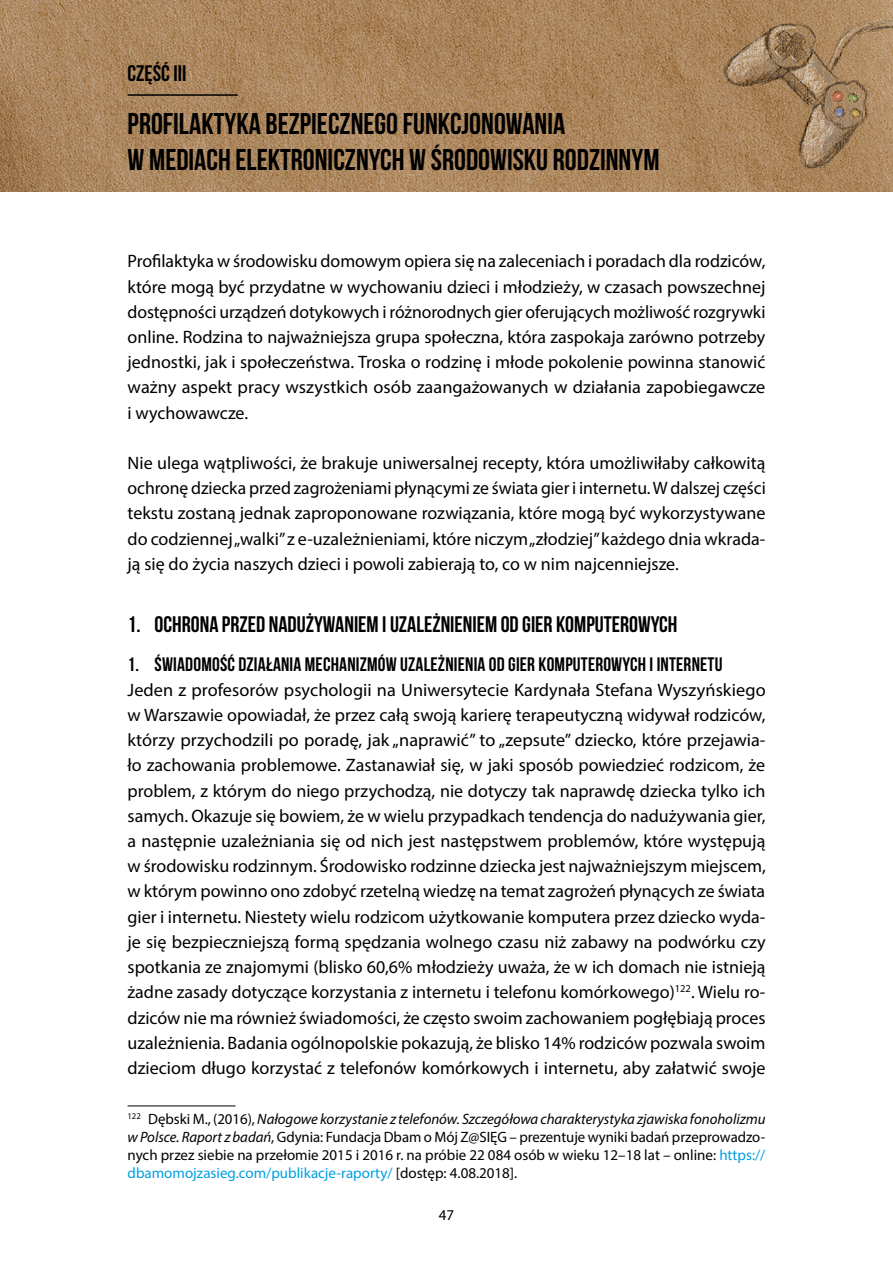
<style>
.page{position:relative;width:893px;height:1263px;background:#fff}
.page>*{position:absolute;margin:0;border:0;box-sizing:border-box;transform-origin:0 0}
.Część{font:700 30px/36px "Bebas Neue";color:#000}
.Część-2{font:700 22.5px "Bebas Neue";color:#000}
.t1{font:700 19.5px "Bebas Neue";letter-spacing:.01em;color:#000}
.Tekst_dziełowy{font:18px/25.2px "Myriad Pro";color:#000;text-align:justify}
.Przypis_dolny{font:15px/18px "Myriad Pro";color:#000;text-align:justify}
.s1{font-weight:400}
.s2{font-style:italic}
.s3{color:#009fe3}
</style>
<div class="page">
<img style="left:0;top:0;width:893px;height:192px">
<hr style="left:128px;top:94px;width:110px;height:2px;background:#000">
<hr style="left:128px;top:1106px;width:108px;height:1px;background:#000">
<p class="Część-2" style="left:128px;top:61px;width:60px">CZĘŚĆ III</p>
<p class="Część" style="left:128px;top:105px;width:533px">PROFILAKTYKA BEZPIECZNEGO FUNKCJONOWANIA<br>W MEDIACH ELEKTRONICZNYCH W ŚRODOWISKU RODZINNYM</p>
<p class="Tekst_dziełowy" style="left:128px;top:248px;width:639px">Profilaktyka w środowisku domowym opiera się na zaleceniach i poradach dla rodziców, które mogą być przydatne w wychowaniu dzieci i młodzieży, w czasach powszechnej dostępności urządzeń dotykowych i różnorodnych gier oferujących możliwość rozgrywki online. Rodzina to najważniejsza grupa społeczna, która zaspokaja zarówno potrzeby jednostki, jak i społeczeństwa. Troska o rodzinę i młode pokolenie powinna stanowić ważny aspekt pracy wszystkich osób zaangażowanych w działania zapobiegawcze i wychowawcze.</p>
<p class="Tekst_dziełowy" style="left:128px;top:450px;width:640px">Nie ulega wątpliwości, że brakuje uniwersalnej recepty, która umożliwiłaby całkowitą ochronę dziecka przed zagrożeniami płynącymi ze świata gier i internetu. W dalszej części tekstu zostaną jednak zaproponowane rozwiązania, które mogą być wykorzystywane do codziennej „walki” z e-‑uzależnieniami, które niczym „złodziej” każdego dnia wkrada&shy;ją się do życia naszych dzieci i powoli zabierają to, co w nim najcenniejsze.</p>
<p class="Część-2" style="left:128px;top:612px;width:551px">1. OCHRONA PRZED NADUŻYWANIEM I UZALEŻNIENIEM OD GIER KOMPUTEROWYCH</p>
<p class="t1" style="left:128px;top:653px;width:596px"><span class="s1">1.</span> ŚWIADOMOŚĆ DZIAŁANIA MECHANIZMÓW UZALEŻNIENIA OD GIER KOMPUTEROWYCH I INTERNETU</p>
<p class="Tekst_dziełowy" style="left:128px;top:677px;width:640px">Jeden z profesorów psychologii na Uniwersytecie Kardynała Stefana Wyszyńskiego w Warszawie opowiadał, że przez całą swoją karierę terapeutyczną widywał rodziców, którzy przychodzili po poradę, jak „naprawić” to „zepsute” dziecko, które przejawia&shy;ło zachowania problemowe. Zastanawiał się, w jaki sposób powiedzieć rodzicom, że problem, z którym do niego przychodzą, nie dotyczy tak naprawdę dziecka tylko ich samych. Okazuje się bowiem, że w wielu przypadkach tendencja do nadużywania gier, a następnie uzależniania się od nich jest następstwem problemów, które występują w środowisku rodzinnym. Środowisko rodzinne dziecka jest najważniejszym miejscem, w którym powinno ono zdobyć rzetelną wiedzę na temat zagrożeń płynących ze świata gier i internetu. Niestety wielu rodzicom użytkowanie komputera przez dziecko wyda&shy;je się bezpieczniejszą formą spędzania wolnego czasu niż zabawy na podwórku czy spotkania ze znajomymi (blisko 60,6% młodzieży uważa, że w ich domach nie istnieją żadne zasady dotyczące korzystania z internetu i telefonu komórkowego)<sup>122</sup>. Wielu ro&shy;dziców nie ma również świadomości, że często swoim zachowaniem pogłębiają proces uzależnienia. Badania ogólnopolskie pokazują, że blisko 14% rodziców pozwala swoim dzieciom długo korzystać z telefonów komórkowych i internetu, aby załatwić swoje</p>
<p class="Przypis_dolny" style="left:128px;top:1110px;width:639px"><sup>122</sup> Dębski M., (2016), <span class="s2">Nałogowe korzystanie z telefonów. Szczegółowa charakterystyka zjawiska fonoholizmu w Polsce. Raport z badań</span>, Gdynia: Fundacja Dbam o Mój Z@SIĘG – prezentuje wyniki badań przeprowadzo&shy;nych przez siebie na przełomie 2015 i 2016 r. na próbie 22 084 osób w wieku 12–18 lat – online: <span class="s3">https:// dbamomojzasieg.com/publikacje-raporty/</span> [dostęp: 4.08.2018].</p>
<p class="Przypis_dolny" style="left:439px;top:1205px;width:17px">47</p>
</div>
